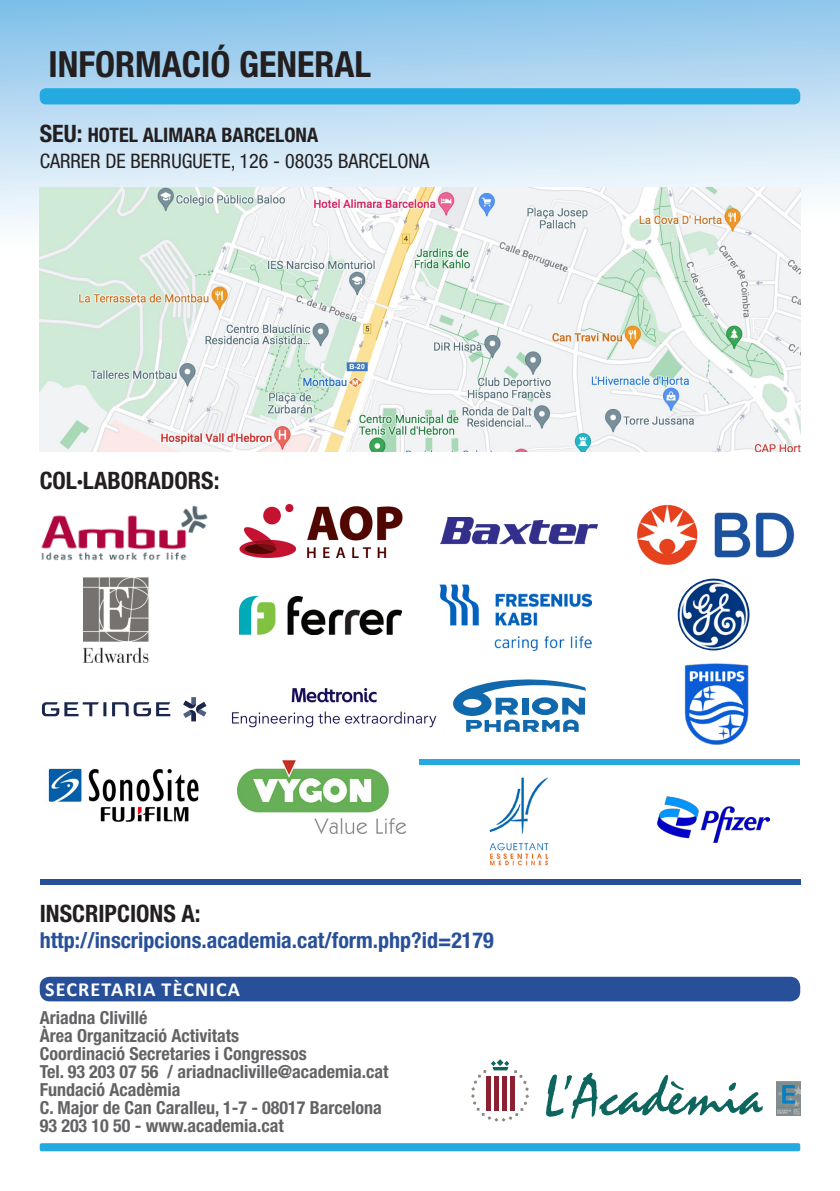
<style>
.page{position:relative;width:840px;height:1191px;background:#fff}
.page>*{position:absolute;margin:0;border:0;box-sizing:border-box;transform-origin:0 0}
.t1{font:700 condensed 36px "Helvetica Neue LT Std";color:#231f20}
.t2{font:700 condensed 24px "Helvetica Neue LT Std";color:#231f20}
.t3{font:700 condensed 22px "Helvetica Neue LT Std";color:#285099}
.t4{font:condensed 20px "Helvetica Neue LT Std";color:#231f20}
.t5{font:700 condensed 20px "Helvetica Neue LT Std";color:#231f20}
.t6{font:700 20px "Calibri";letter-spacing:.06em;color:#fff}
.t7{font:700 condensed 18px "Helvetica Neue LT Std";color:#636366}
.s1{font-size:24px}
</style>
<div class="page">
<div style="left:0;top:0;width:839px;height:266px;background:linear-gradient(to bottom,#88c2ea,#fff)"></div>
<div style="left:40px;top:88px;width:759px;height:16px;background:#24aae1;border-radius:6px"></div>
<div style="left:40px;top:1143px;width:759px;height:8px;background:#24aae1;border-radius:2px"></div>
<div style="left:40px;top:976px;width:759px;height:25px;background:#285099;border-radius:10px"></div>
<div style="left:419px;top:759px;width:380px;height:6px;background:#24aae1"></div>
<div style="left:40px;top:879px;width:759px;height:5px;background:#285099"></div>
<img style="left:776px;top:1081px;width:23px;height:34px">
<svg style="left:546px;top:1072px;width:216px;height:46px"></svg>
<svg style="left:471px;top:1059px;width:58px;height:62px"></svg>
<img style="left:40px;top:187px;width:759px;height:264px">
<img style="left:231px;top:688px;width:205px;height:39px">
<img style="left:240px;top:596px;width:161px;height:39px">
<img style="left:489px;top:777px;width:60px;height:89px">
<img style="left:41px;top:505px;width:167px;height:56px">
<img style="left:240px;top:504px;width:162px;height:54px">
<img style="left:636px;top:504px;width:159px;height:61px">
<img style="left:84px;top:577px;width:64px;height:85px">
<img style="left:48px;top:768px;width:151px;height:54px">
<img style="left:237px;top:760px;width:168px;height:73px">
<img style="left:440px;top:517px;width:158px;height:28px">
<img style="left:657px;top:796px;width:111px;height:46px">
<img style="left:677px;top:578px;width:72px;height:72px;border-radius:36px">
<svg style="left:453px;top:679px;width:133px;height:53px"></svg>
<svg style="left:183px;top:697px;width:23px;height:24px"></svg>
<svg style="left:42px;top:702px;width:128px;height:14px"></svg>
<img style="left:684px;top:663px;width:65px;height:82px">
<img style="left:439px;top:584px;width:152px;height:66px">
<p class="t1" style="left:48px;top:42px;width:324px">INFORMACIÓ GENERAL</p>
<p class="t5" style="left:40px;top:123px;width:280px"><span class="s1">SEU:</span> HOTEL ALIMARA BARCELONA</p>
<p class="t4" style="left:40px;top:149px;width:391px">CARRER DE BERRUGUETE, 126 - 08035 BARCELONA</p>
<p class="t2" style="left:40px;top:466px;width:181px">COL·LABORADORS:</p>
<p class="t2" style="left:40px;top:899px;width:162px">INSCRIPCIONS A:</p>
<p class="t3" style="left:40px;top:927px;width:455px">http://inscripcions.academia.cat/form.php?id=2179</p>
<p class="t6" style="left:45px;top:976px;width:196px">SECRETARIA TÈCNICA</p>
<p class="t7" style="left:40px;top:1006px;width:109px">Ariadna Clivillé</p>
<p class="t7" style="left:40px;top:1024px;width:201px">Àrea Organització Activitats</p>
<p class="t7" style="left:40px;top:1042px;width:268px">Coordinació Secretaries i Congressos</p>
<p class="t7" style="left:40px;top:1060px;width:350px">Tel. 93 203 07 56 / ariadnacliville@academia.cat</p>
<p class="t7" style="left:40px;top:1078px;width:142px">Fundació Acadèmia</p>
<p class="t7" style="left:40px;top:1096px;width:343px">C. Major de Can Caralleu, 1-7 - 08017 Barcelona</p>
<p class="t7" style="left:40px;top:1114px;width:245px">93 203 10 50 - www.academia.cat</p>
</div>
